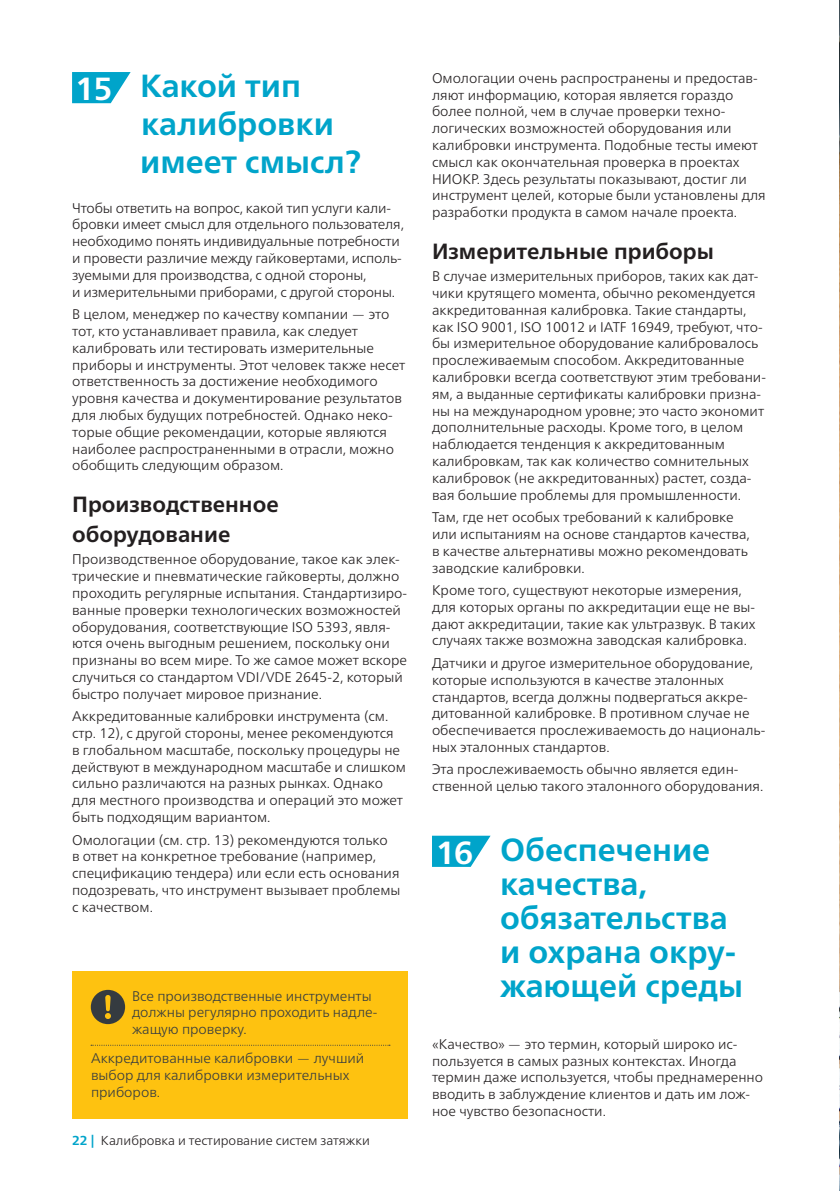
<style>
.page{position:relative;width:840px;height:1191px;background:#fff}
.page>*{position:absolute;margin:0;border:0;box-sizing:border-box;transform-origin:0 0}
.t1{font:700 32px/34px "Neue Frutiger World";color:#00a4ca}
.t2{font:700 32px "Neue Frutiger World";color:#fff}
.t3{font:700 22px/30px "Neue Frutiger World";color:#231f20}
.t4{font:300 14px/16.8px "Neue Frutiger World";color:#231f20}
.t5{font:300 14px/16.8px "Neue Frutiger World";color:#353b40}
.t6{font:300 13px "Neue Frutiger World";color:#231f20}
.s1{font-weight:700;color:#00a4ca}
</style>
<div class="page">
<img style="left:839px;top:0;width:1px;height:1191px">
<div style="left:72px;top:971px;width:336px;height:148px;background:#fec210"></div>
<div style="left:91px;top:989px;width:34px;height:35px;background:#353b40;border-radius:50%"></div>
<svg style="left:105px;top:995px;width:6px;height:24px"></svg>
<svg style="left:91px;top:1044px;width:299px;height:1px"></svg>
<svg style="left:432px;top:835px;width:58px;height:32px"></svg>
<svg style="left:72px;top:72px;width:59px;height:31px"></svg>
<h1 class="t2" style="left:75px;top:61px;width:39px">15</h1>
<h1 class="t1" style="left:140px;top:67px;width:222px;line-height:38px">Какой тип калибровки имеет смысл?</h1>
<p class="t4" style="left:72px;top:199px;width:333px">Чтобы ответить на вопрос, какой тип услуги кали&shy;бровки имеет смысл для отдельного пользователя, необходимо понять индивидуальные потребности и провести различие между гайковертами, исполь&shy;зуемыми для производства, с одной стороны,<br>и измерительными приборами, с другой стороны.</p>
<p class="t4" style="left:72px;top:306px;width:334px">В целом, менеджер по качеству компании — это тот, кто устанавливает правила, как следует калибровать или тестировать измерительные приборы и инструменты. Этот человек также несет ответственность за достижение необходимого уровня качества и документирование результатов для любых будущих потребностей. Однако неко&shy;торые общие рекомендации, которые являются наиболее распространенными в отрасли, можно обобщить следующим образом.</p>
<h2 class="t3" style="left:72px;top:489px;width:208px">Производственное оборудование</h2>
<p class="t4" style="left:72px;top:551px;width:336px">Производственное оборудование, такое как элек&shy;трические и пневматические гайковерты, должно проходить регулярные испытания. Стандартизиро&shy;ванные проверки технологических возможностей оборудования, соответствующие ISO 5393, явля&shy;ются очень выгодным решением, поскольку они признаны во всем мире. То же самое может вскоре случиться со стандартом VDI/VDE 2645-2, который быстро получает мировое признание.</p>
<p class="t4" style="left:72px;top:708px;width:335px">Аккредитованные калибровки инструмента (см. стр. 12), с другой стороны, менее рекомендуются<br>в глобальном масштабе, поскольку процедуры не действуют в международном масштабе и слишком сильно различаются на разных рынках. Однако для местного производства и операций это может быть подходящим вариантом.</p>
<p class="t4" style="left:72px;top:831px;width:330px">Омологации (см. стр. 13) рекомендуются только<br>в ответ на конкретное требование (например, спецификацию тендера) или если есть основания подозревать, что инструмент вызывает проблемы с качеством.</p>
<p class="t5" style="left:132px;top:987px;width:246px">Все производственные инструменты должны регулярно проходить надле&shy;жащую проверку.</p>
<p class="t5" style="left:91px;top:1050px;width:275px">Аккредитованные калибровки — лучший выбор для калибровки измерительных приборов.</p>
<p class="t6" style="left:72px;top:1130px;width:299px"><span class="s1">22 |</span> Калибровка и тестирование систем затяжки</p>
<p class="t4" style="left:432px;top:70px;width:335px">Омологации очень распространены и предостав&shy;ляют информацию, которая является гораздо более полной, чем в случае проверки техно&shy;логических возможностей оборудования или калибровки инструмента. Подобные тесты имеют смысл как окончательная проверка в проектах НИОКР. Здесь результаты показывают, достиг ли инструмент целей, которые были установлены для разработки продукта в самом начале проекта.</p>
<h2 class="t3" style="left:432px;top:236px;width:283px">Измерительные приборы</h2>
<p class="t4" style="left:432px;top:268px;width:335px">В случае измерительных приборов, таких как дат&shy;чики крутящего момента, обычно рекомендуется аккредитованная калибровка. Такие стандарты, как ISO 9001, ISO 10012 и IATF 16949, требуют, что&shy;бы измерительное оборудование калибровалось прослеживаемым способом. Аккредитованные калибровки всегда соответствуют этим требовани&shy;ям, а выданные сертификаты калибровки призна&shy;ны на международном уровне; это часто экономит дополнительные расходы. Кроме того, в целом наблюдается тенденция к аккредитованным калибровкам, так как количество сомнительных калибровок (не аккредитованных) растет, созда&shy;вая большие проблемы для промышленности.</p>
<p class="t4" style="left:432px;top:509px;width:319px">Там, где нет особых требований к калибровке или испытаниям на основе стандартов качества, в качестве альтернативы можно рекомендовать заводские калибровки.</p>
<p class="t4" style="left:432px;top:582px;width:325px">Кроме того, существуют некоторые измерения, для которых органы по аккредитации еще не вы&shy;дают аккредитации, такие как ультразвук. В таких случаях также возможна заводская калибровка.</p>
<p class="t4" style="left:432px;top:654px;width:334px">Датчики и другое измерительное оборудование, которые используются в качестве эталонных стандартов, всегда должны подвергаться аккре&shy;дитованной калибровке. В противном случае не обеспечивается прослеживаемость до националь&shy;ных эталонных стандартов.</p>
<p class="t4" style="left:432px;top:761px;width:333px">Эта прослеживаемость обычно является един&shy;ственной целью такого эталонного оборудования.</p>
<h1 class="t2" style="left:436px;top:824px;width:38px">16</h1>
<h1 class="t1" style="left:500px;top:832px;width:244px">Обеспечение качества, обязательства и охрана окру&shy;жающей среды</h1>
<p class="t4" style="left:432px;top:1035px;width:332px">«Качество» — это термин, который широко ис&shy;пользуется в самых разных контекстах. Иногда термин даже используется, чтобы преднамеренно вводить в заблуждение клиентов и дать им лож&shy;ное чувство безопасности.</p>
</div>
